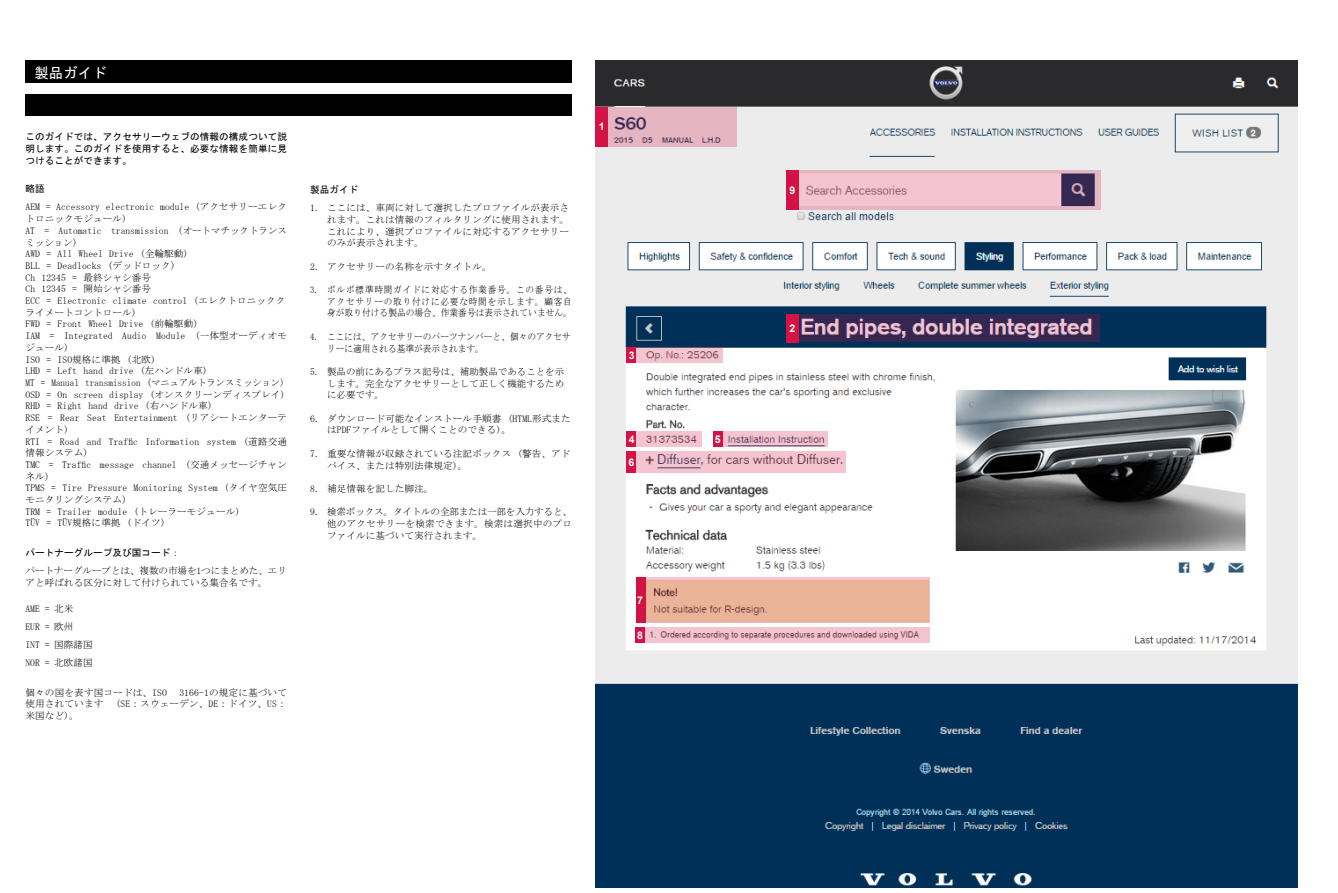
<style>
.page{position:relative;width:1338px;height:893px;background:#fff}
.page>*{position:absolute;margin:0;border:0;box-sizing:border-box;transform-origin:0 0}
.t1{font:14.4px "MS Gothic";letter-spacing:.01em;color:#fff}
.t2{font:700 10.5px "Arial";color:#fff}
.t3{font:9.6px/11.7px "MS Mincho";letter-spacing:.01em;color:#000}
.t4{font:9.6px/11.7px "MS Mincho";letter-spacing:.01em;color:#000;text-align:justify;scale:.9 1}
.t5{font:9.6px/11.7px "MS Gothic";letter-spacing:.01em;color:#000;text-align:justify}
</style>
<div class="page">
<div style="left:25px;top:60px;width:547px;height:23px;background:#000"></div>
<div style="left:25px;top:94px;width:547px;height:21px;background:#000"></div>
<img style="left:595px;top:61px;width:702px;height:826px">
<svg style="left:608px;top:107px;width:128px;height:39px;background:#d9acb9"></svg>
<svg style="left:799px;top:170px;width:302px;height:40px;background:#deb1c1"></svg>
<svg style="left:636px;top:347px;width:86px;height:16px"></svg>
<svg style="left:799px;top:314px;width:300px;height:28px;background:#624d71"></svg>
<svg style="left:645px;top:578px;width:284px;height:45px;background:#e8b099"></svg>
<svg style="left:636px;top:431px;width:66px;height:16px"></svg>
<svg style="left:722px;top:431px;width:106px;height:16px;background:#d7aabb"></svg>
<svg style="left:635px;top:451px;width:211px;height:21px;background:#e3b3c1"></svg>
<div style="left:595px;top:107px;width:13px;height:39px;background:#d31245"></div>
<div style="left:786px;top:170px;width:13px;height:40px;background:#d31245"></div>
<div style="left:626px;top:347px;width:10px;height:16px;background:#d31245"></div>
<div style="left:626px;top:431px;width:10px;height:16px;background:#d31245"></div>
<div style="left:713px;top:431px;width:9px;height:16px;background:#d31245"></div>
<div style="left:786px;top:314px;width:13px;height:28px;background:#d31245"></div>
<div style="left:626px;top:451px;width:9px;height:21px;background:#d31245"></div>
<div style="left:636px;top:578px;width:9px;height:45px;background:#d31245"></div>
<svg style="left:636px;top:627px;width:293px;height:15px;background:#e2adbb"></svg>
<div style="left:611px;top:99px;width:45px;height:7px;background:#2a2a2c"></div>
<h1 class="t1" style="left:34px;top:65px;width:74px">製品ガイド</h1>
<p class="t5" style="left:25px;top:131px;width:263px">このガイドでは、アクセサリーウェブの情報の構成ついて説明します。このガイドを使用すると、必要な情報を簡単に見つけることができます。</p>
<p class="t5" style="left:25px;top:183px;width:21px">略語</p>
<p class="t3" style="left:25px;top:201px;width:263px">AEM = Accessory electronic module (アクセサリーエレクトロニックモジュール)<br>AT = Automatic transmission (オートマチックトランスミッション)<br>AWD = All Wheel Drive (全輪駆動)<br>BLL = Deadlocks (デッドロック)<br>Ch 12345 = 最終シャシ番号<br>Ch 12345 = 開始シャシ番号<br>ECC = Electronic climate control (エレクトロニッククライメートコントロール)<br>FWD = Front Wheel Drive (前輪駆動)<br>IAM = Integrated Audio Module (一体型オーディオモジュール)<br>ISO = ISO規格に準拠 (北欧)<br>LHD = Left hand drive (左ハンドル車)<br>MT = Manual transmission (マニュアルトランスミッション)<br>OSD = On screen display (オンスクリーンディスプレイ)<br>RHD = Right hand drive (右ハンドル車)<br>RSE = Rear Seat Entertainment (リアシートエンターテイメント)<br>RTI = Road and Traffic Information system (道路交通情報システム)<br>TMC = Traffic message channel (交通メッセージチャンネル)<br>TPMS = Tire Pressure Monitoring System (タイヤ空気圧モニタリングシステム)<br>TRM = Trailer module (トレーラーモジュール)<br>TÜV = TÜV規格に準拠 (ドイツ)</p>
<p class="t5" style="left:25px;top:547px;width:156px">パートナーグループ及び国コード：</p>
<p class="t3" style="left:25px;top:565px;width:263px">パートナーグループとは、複数の市場を1つにまとめた、エリアと呼ばれる区分に対して付けられている集合名です。</p>
<p class="t3" style="left:25px;top:600px;width:69px;line-height:18px">AME = 北米<br>EUR = 欧州<br>INT = 国際諸国<br>NOR = 北欧諸国</p>
<p class="t3" style="left:25px;top:686px;width:143px">個々の国を表す国コードは、ISO</p>
<p class="t3" style="left:179px;top:686px;width:109px">3166-1の規定に基づいて</p>
<p class="t3" style="left:25px;top:698px;width:79px">使用されています</p>
<p class="t3" style="left:116px;top:698px;width:173px">(SE：スウェーデン、DE：ドイツ、US：</p>
<p class="t3" style="left:25px;top:710px;width:55px">米国など)。</p>
<p class="t5" style="left:310px;top:184px;width:50px">製品ガイド</p>
<p class="t3" style="left:327px;top:202px;width:243px;text-align:justify;text-indent:-17px">1. ここには、車両に対して選択したプロファイルが表示されます。これは情報のフィルタリングに使用されます。これにより、選択プロファイルに対応するアクセサリーのみが表示されます。</p>
<p class="t3" style="left:310px;top:260px;width:183px">2. アクセサリーの名称を示すタイトル。</p>
<p class="t4" style="left:327px;top:284px;width:273px;text-indent:-17px">3. ボルボ標準時間ガイドに対応する作業番号。この番号は、アクセサリーの取り付けに必要な時間を示します。顧客自身が取り付ける製品の場合、作業番号は表示されていません。</p>
<p class="t4" style="left:327px;top:331px;width:272px;text-indent:-17px">4. ここには、アクセサリーのパーツナンバーと、個々のアクセサリーに適用される基準が表示されます。</p>
<p class="t3" style="left:327px;top:366px;width:239px;text-align:justify;text-indent:-17px">5. 製品の前にあるプラス記号は、補助製品であることを示します。完全なアクセサリーとして正しく機能するために必要です。</p>
<p class="t3" style="left:327px;top:412px;width:245px;text-indent:-17px">6. ダウンロード可能なインストール手順書 (HTML形式またはPDFファイルとして開くことのできる)。</p>
<p class="t3" style="left:327px;top:448px;width:245px;text-indent:-17px">7. 重要な情報が収録されている注記ボックス (警告、アドバイス、または特別法律規定)。</p>
<p class="t3" style="left:310px;top:483px;width:125px">8. 補足情報を記した脚注。</p>
<p class="t3" style="left:327px;top:506px;width:246px;text-align:justify;text-indent:-17px">9. 検索ボックス。タイトルの全部または一部を入力すると、他のアクセサリーを検索できます。検索は選択中のプロファイルに基づいて実行されます。</p>
<p class="t2" style="left:599px;top:120px;width:7px">1</p>
<p class="t2" style="left:629px;top:348px;width:7px">3</p>
<p class="t2" style="left:629px;top:432px;width:7px">4</p>
<p class="t2" style="left:715px;top:432px;width:7px">5</p>
<p class="t2" style="left:628px;top:455px;width:7px">6</p>
<p class="t2" style="left:637px;top:593px;width:7px">7</p>
<p class="t2" style="left:637px;top:628px;width:7px">8</p>
<p class="t2" style="left:789px;top:183px;width:7px">9</p>
<p class="t2" style="left:789px;top:321px;width:7px">2</p>
</div>
